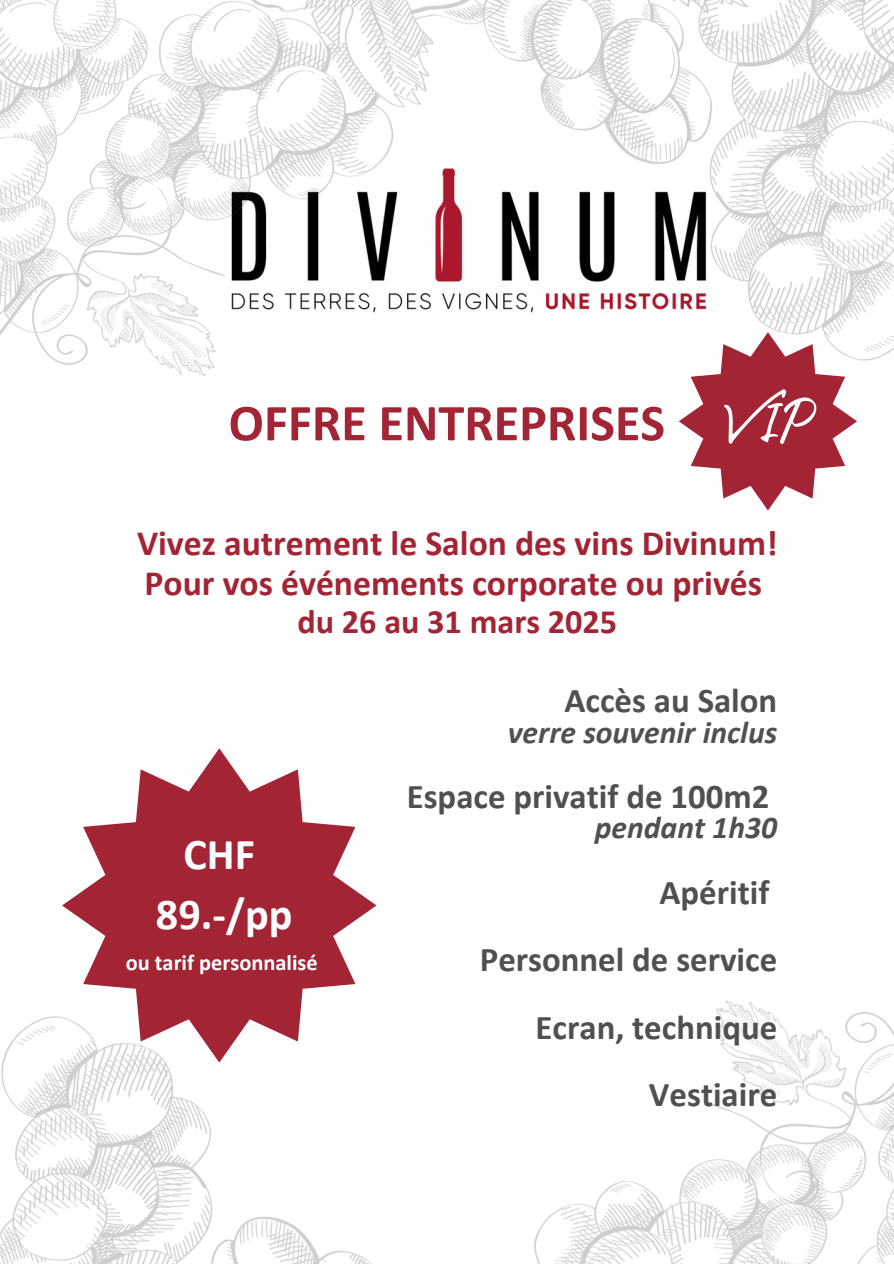
<style>
.page{position:relative;width:894px;height:1264px;background:#fff}
.page>*{position:absolute;margin:0;border:0;box-sizing:border-box;transform-origin:0 0}
.t1{font:53.1px "Bright Sunshine";color:#fff}
.t2{font:700 52.2px "Calibri";color:#a32434}
.t3{font:700 44.25px "Calibri";color:#fff}
.t4{font:700 35.7px/40.5px "Calibri";color:#a32434}
.t5{font:700 34.8px "Calibri";color:#505050}
.t6{font:700 34.2px "Calibri";color:#a32434}
.t7{font:italic 700 31.8px "Calibri";color:#505050}
.t8{font:700 22.35px "Calibri";color:#fff}
</style>
<div class="page">
<img style="left:0;top:0;width:893px;height:376px">
<svg style="left:62px;top:748px;width:314px;height:212px;fill:#a32434"></svg>
<img style="left:0;top:960px;width:893px;height:303px">
<svg style="left:678px;top:332px;width:178px;height:178px"></svg>
<p class="t2" style="left:228px;top:401px;width:438px">OFFRE ENTREPRISES</p>
<p class="t1" style="left:726px;top:379px;width:92px">VIP</p>
<h2 class="t4" style="left:137px;top:525px;width:642px">Vivez autrement le Salon des vins Divinum!<br>Pour vos événements corporate ou privés</h2>
<h2 class="t6" style="left:297px;top:608px;width:321px">du 26 au 31 mars 2025</h2>
<p class="t3" style="left:183px;top:835px;width:73px">CHF</p>
<h3 class="t3" style="left:156px;top:896px;width:138px">89.-/pp</h3>
<p class="t8" style="left:126px;top:953px;width:193px">ou tarif personnalisé</p>
<h1 class="t5" style="left:564px;top:686px;width:214px">Accès au Salon</h1>
<h1 class="t7" style="left:507px;top:718px;width:271px">verre souvenir inclus</h1>
<h3 class="t5" style="left:406px;top:781px;width:364px">Espace privatif de 100m2</h3>
<h3 class="t7" style="left:594px;top:814px;width:184px">pendant 1h30</h3>
<h4 class="t5" style="left:659px;top:877px;width:111px">Apéritif</h4>
<h3 class="t5" style="left:479px;top:945px;width:299px">Personnel de service</h3>
<p class="t5" style="left:535px;top:1012px;width:243px">Ecran, technique</p>
<h3 class="t5" style="left:648px;top:1080px;width:130px">Vestiaire</h3>
</div>
